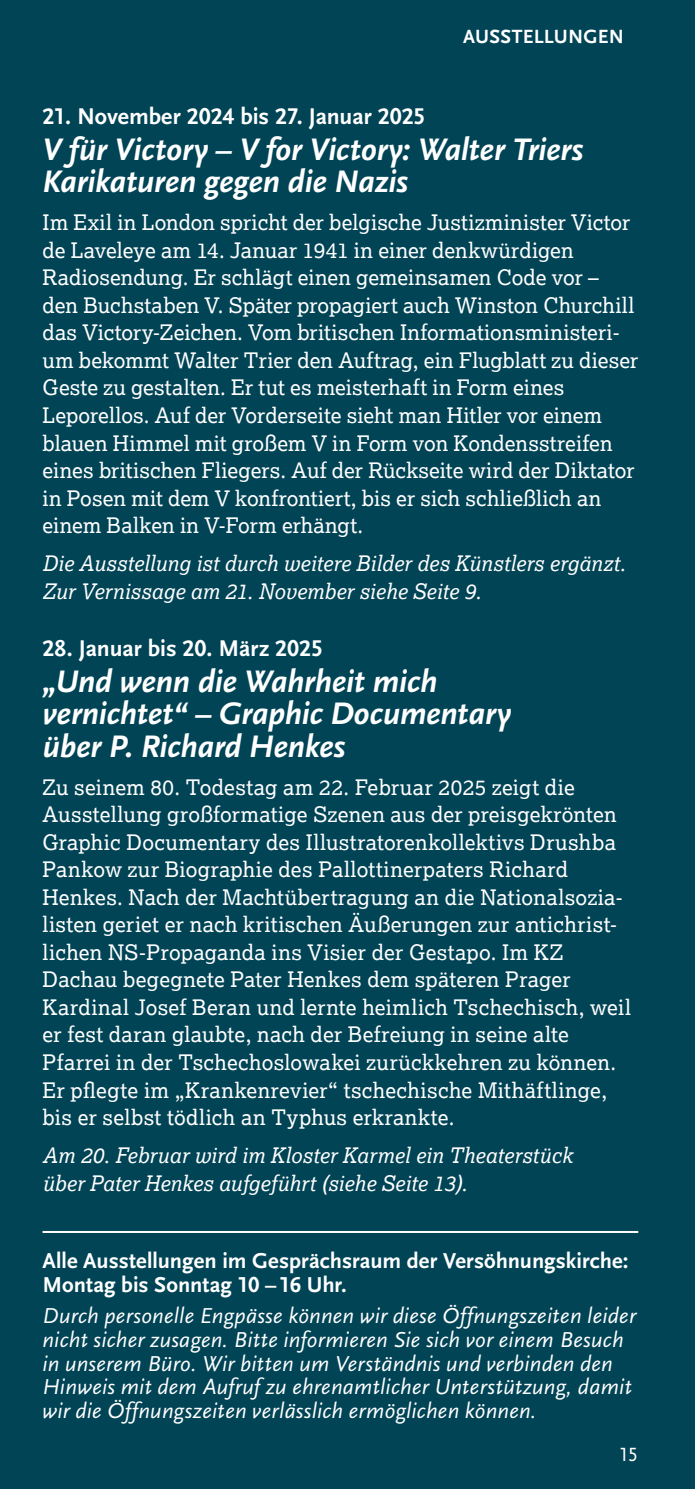
<style>
.page{position:relative;width:695px;height:1489px;background:#fff}
.page>*{position:absolute;margin:0;border:0;box-sizing:border-box;transform-origin:0 0}
.t1{font:32.5px/32.5px "Scala Sans Bold LF Italic";letter-spacing:-.015em;color:#fff}
.t2{font:23.75px "Scala Sans Bold LF";letter-spacing:-.005em;color:#fff}
.t3{font:22.5px/23.8px "Scala Sans Regular LF Italic";letter-spacing:.01em;color:#fff}
.t4{font:22.5px/23.8px "Scala Sans Bold LF";color:#fff}
.t5{font:21.25px/27.5px "Lexia";letter-spacing:.01em;color:#fff}
.t6{font:italic 21.25px/27.5px "Lexia";letter-spacing:.005em;color:#fff}
.t7{font:20px "Scala Sans Bold LF";letter-spacing:.01em;color:#fff}
.t8{font:20px "Scala Sans Regular LF";color:#fff}
</style>
<div class="page">
<div style="left:0;top:0;width:694px;height:1488px;background:#014456"></div>
<hr style="left:43px;top:1230px;width:595px;height:2px;background:#fff">
<p class="t7" style="left:463px;top:26px;width:162px">AUSSTELLUNGEN</p>
<p class="t2" style="left:43px;top:103px;width:384px">21. November 2024 bis 27. Januar 2025</p>
<h1 class="t1" style="left:43px;top:134px;width:542px">V für Victory – V for Victory: Walter Triers<br>Karikaturen gegen die Nazis</h1>
<p class="t5" style="left:43px;top:208px;width:597px">Im Exil in London spricht der belgische Justizminister Victor de Laveleye am 14. Januar 1941 in einer denkwürdigen Radiosendung. Er schlägt einen gemeinsamen Code vor – den Buchstaben V. Später propagiert auch Winston Churchill das Victory-Zeichen. Vom britischen Informationsministeri&shy;um bekommt Walter Trier den Auftrag, ein Flugblatt zu dieser Geste zu gestalten. Er tut es meisterhaft in Form eines Leporellos. Auf der Vorderseite sieht man Hitler vor einem blauen Himmel mit großem V in Form von Kondensstreifen eines britischen Fliegers. Auf der Rückseite wird der Diktator in Posen mit dem V konfrontiert, bis er sich schließlich an einem Balken in V-Form erhängt.</p>
<p class="t6" style="left:43px;top:549px;width:584px">Die Ausstellung ist durch weitere Bilder des Künstlers ergänzt.<br>Zur Vernissage am 21. November siehe Seite 9.</p>
<p class="t2" style="left:43px;top:635px;width:282px">28. Januar bis 20. März 2025</p>
<h1 class="t1" style="left:43px;top:665px;width:470px">„Und wenn die Wahrheit mich vernichtet“ – Graphic Documentary über P. Richard Henkes</h1>
<p class="t5" style="left:43px;top:772px;width:590px">Zu seinem 80. Todestag am 22. Februar 2025 zeigt die Ausstellung großformatige Szenen aus der preisgekrönten Graphic Documentary des Illustratorenkollektivs Drushba Pankow zur Biographie des Pallottinerpaters Richard Henkes. Nach der Machtübertragung an die Nationalsozia&shy;listen geriet er nach kritischen Äußerungen zur antichrist&shy;lichen NS-Propaganda ins Visier der Gestapo. Im KZ Dachau begegnete Pater Henkes dem späteren Prager Kardinal Josef Beran und lernte heimlich Tschechisch, weil er fest daran glaubte, nach der Befreiung in seine alte Pfarrei in der Tschechoslowakei zurückkehren zu können.<br>Er pflegte im „Krankenrevier“ tschechische Mithäftlinge, bis er selbst tödlich an Typhus erkrankte.</p>
<p class="t6" style="left:43px;top:1141px;width:531px">Am 20. Februar wird im Kloster Karmel ein Theaterstück über Pater Henkes aufgeführt (siehe Seite 13).</p>
<p class="t4" style="left:43px;top:1249px;width:587px">Alle Ausstellungen im Gesprächsraum der Versöhnungskirche:<br>Montag bis Sonntag 10 –16 Uhr.</p>
<p class="t3" style="left:43px;top:1304px;width:595px">Durch personelle Engpässe können wir diese Öffnungszeiten leider nicht sicher zusagen. Bitte informieren Sie sich vor einem Besuch in unserem Büro. Wir bitten um Verständnis und verbinden den Hinweis mit dem Aufruf zu ehrenamtlicher Unterstützung, damit wir die Öffnungszeiten verlässlich ermöglichen können.</p>
<p class="t8" style="left:619px;top:1442px;width:20px">15</p>
</div>
